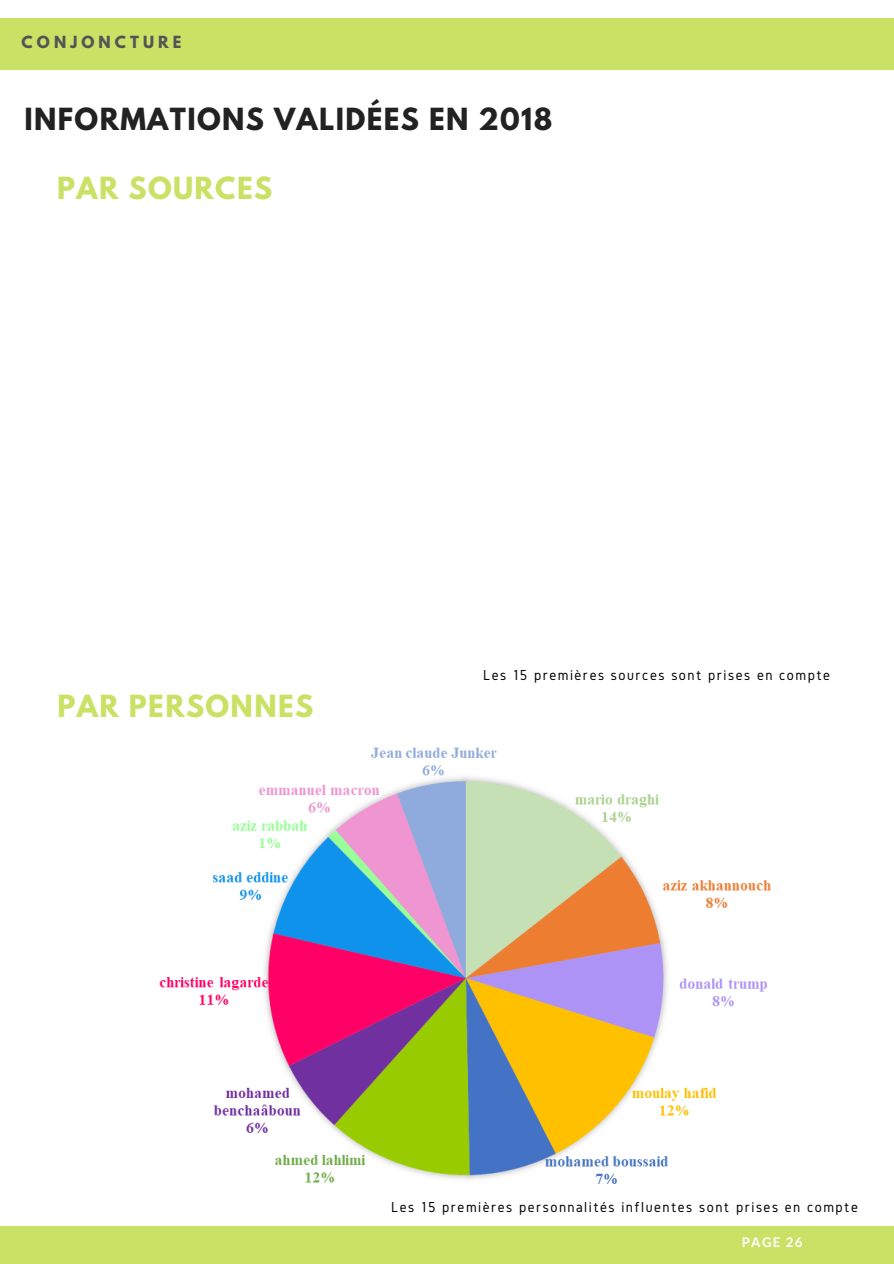
<style>
.page{position:relative;width:894px;height:1264px;background:#fff}
.page>*{position:absolute;margin:0;border:0;box-sizing:border-box;transform-origin:0 0}
.t1{font:700 27px "League Spartan";letter-spacing:.05em;color:#222}
.t2{font:700 27px "League Spartan";letter-spacing:.05em;color:#c9e265}
.t3{font:15px "Gidole";letter-spacing:.1em;color:#000}
.t4{font:700 14.85px "League Spartan";letter-spacing:.275em;color:#545454}
.t5{font:700 13.2px "Lato";letter-spacing:.1em;color:#fff}
</style>
<div class="page">
<div style="left:0;top:19px;width:893px;height:51px;background:#c9e265"></div>
<div style="left:0;top:1226px;width:893px;height:37px;background:#c9e265"></div>
<img style="left:159px;top:747px;width:612px;height:437px">
<p class="t4" style="left:22px;top:35px;width:161px">CONJONCTURE</p>
<p class="t1" style="left:25px;top:105px;width:529px">INFORMATIONS VALIDÉES EN 2018</p>
<p class="t2" style="left:57px;top:175px;width:216px">PAR SOURCES</p>
<p class="t2" style="left:58px;top:693px;width:257px">PAR PERSONNES</p>
<p class="t3" style="left:483px;top:667px;width:348px">Les 15 premières sources sont prises en compte</p>
<p class="t3" style="left:391px;top:1198px;width:468px">Les 15 premières personnalités influentes sont prises en compte</p>
<p class="t5" style="left:741px;top:1233px;width:62px">PAGE 26</p>
</div>
